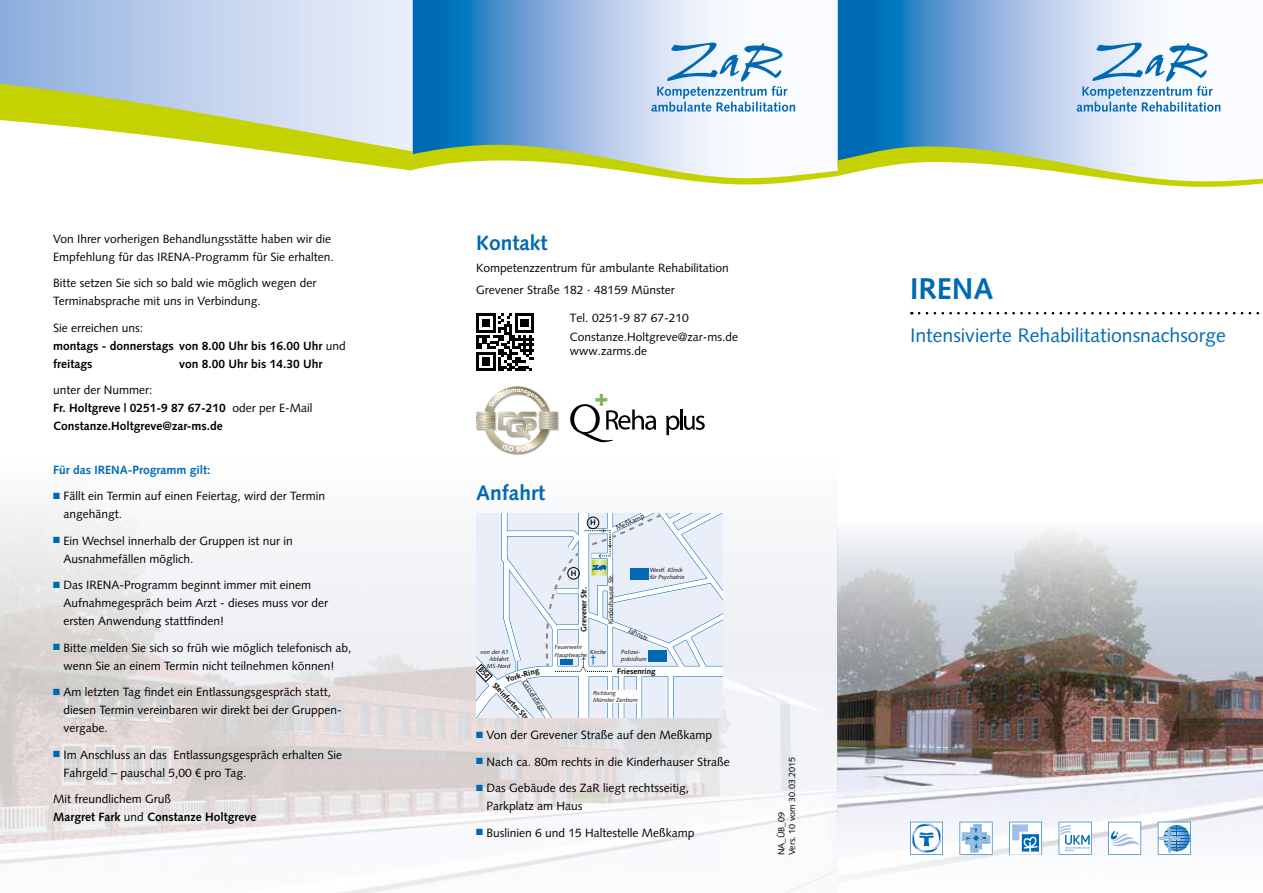
<style>
.page{position:relative;width:1263px;height:893px;background:#fff}
.page>*{position:absolute;margin:0;border:0;box-sizing:border-box;transform-origin:0 0}
.t1{font:700 30px "Syntax";color:#0069b4}
.t2{font:700 21px "Syntax";color:#0069b4}
.t3{font:19.5px "Syntax";color:#0069b4}
.t4{font:12px/18px "Syntax";color:#000}
.t5{font:700 12px/18px "Syntax";color:#000}
.t6{font:700 12px "Syntax";color:#0069b4}
.t7{font:9px/10.8px "Syntax";color:#000}
.t8{font:700 7.95px "Syntax";color:#000}
.t9{font:6.9px "Syntax";color:#000}
.t10{font:italic 6px/7.2px "Syntax";color:#000}
.s1{font-weight:400}
.s2{color:#0069b4}
.s3{font-family:"Linotype Euro Font Ato F"}
</style>
<div class="page">
<img style="left:838px;top:529px;width:425px;height:347px">
<svg style="left:412px;top:0;width:426px;height:43px"></svg>
<svg style="left:838px;top:0;width:351px;height:43px;background:#8db7de"></svg>
<svg style="left:0;top:0;width:412px;height:43px;background:#bfd0ec"></svg>
<svg style="left:0;top:43px;width:1263px;height:144px"></svg>
<img style="left:0;top:393px;width:838px;height:500px">
<svg style="left:919px;top:312px;width:341px;height:2px"></svg>
<svg style="left:476px;top:393px;width:86px;height:65px"></svg>
<svg style="left:476px;top:386px;width:81px;height:67px"></svg>
<svg style="left:476px;top:313px;width:58px;height:58px"></svg>
<hr style="left:680px;top:409px;width:3px;height:21px;background:#000">
<svg style="left:666px;top:416px;width:39px;height:19px"></svg>
<svg style="left:570px;top:394px;width:86px;height:48px"></svg>
<svg style="left:910px;top:822px;width:33px;height:33px"></svg>
<svg style="left:1108px;top:822px;width:33px;height:33px"></svg>
<svg style="left:1059px;top:822px;width:32px;height:33px"></svg>
<svg style="left:1158px;top:822px;width:33px;height:33px"></svg>
<svg style="left:1009px;top:822px;width:33px;height:33px"></svg>
<svg style="left:959px;top:822px;width:33px;height:33px"></svg>
<svg style="left:476px;top:513px;width:247px;height:205px"></svg>
<p class="t4" style="left:53px;top:230px;width:282px">Von Ihrer vorherigen Behandlungsstätte haben wir die<br>Empfehlung für das IRENA-Programm für Sie erhalten.</p>
<p class="t4" style="left:53px;top:274px;width:265px">Bitte setzen Sie sich so bald wie möglich wegen der<br>Terminabsprache mit uns in Verbindung.</p>
<p class="t5" style="left:53px;top:319px;width:294px"><span class="s1">Sie erreichen uns:<br></span>montags - donnerstags von 8.00 Uhr bis 16.00 Uhr <span class="s1">und </span>freitags</p>
<p class="t5" style="left:179px;top:355px;width:145px">von 8.00 Uhr bis 14.30 Uhr</p>
<p class="t5" style="left:53px;top:381px;width:261px"><span class="s1">unter der Nummer:<br></span>Fr. Holtgreve | 0251-9 87 67-210 <span class="s1">oder per E-Mail<br></span>Constanze.Holtgreve@zar-ms.de</p>
<p class="t6" style="left:53px;top:463px;width:159px">Für das IRENA-Programm gilt:</p>
<p class="t4" style="left:63px;top:487px;width:263px;text-indent:-10px"><span class="s2">■</span> Fällt ein Termin auf einen Feiertag, wird der Termin angehängt.</p>
<p class="t4" style="left:63px;top:532px;width:231px;text-indent:-10px"><span class="s2">■</span> Ein Wechsel innerhalb der Gruppen ist nur in<br>Ausnahmefällen möglich.</p>
<p class="t4" style="left:63px;top:576px;width:266px;text-indent:-10px"><span class="s2">■</span> Das IRENA-Programm beginnt immer mit einem<br>Aufnahmegespräch beim Arzt - dieses muss vor der ersten Anwendung stattfinden!</p>
<p class="t4" style="left:53px;top:639px;width:300px;text-align:center"><span class="s2">■</span> Bitte melden Sie sich so früh wie möglich telefonisch ab, wenn Sie an einem Termin nicht teilnehmen können!</p>
<p class="t4" style="left:63px;top:683px;width:280px;text-indent:-10px"><span class="s2">■</span> Am letzten Tag findet ein Entlassungsgespräch statt, diesen Termin vereinbaren wir direkt bei der Gruppen&shy;vergabe.</p>
<p class="t4" style="left:63px;top:746px;width:280px;text-indent:-10px"><span class="s2">■</span> Im Anschluss an das Entlassungsgespräch erhalten Sie<br>Fahrgeld – pauschal 5,00 <span class="s3">v</span> pro Tag.</p>
<p class="t5" style="left:53px;top:790px;width:205px"><span class="s1">Mit freundlichem Gruß<br></span>Margret Fark <span class="s1">und</span> Constanze Holtgreve</p>
<h2 class="t2" style="left:476px;top:231px;width:73px">Kontakt</h2>
<p class="t4" style="left:476px;top:257px;width:254px;line-height:22.2px">Kompetenzzentrum für ambulante Rehabilitation<br>Grevener Straße 182 · 48159 Münster</p>
<p class="t4" style="left:570px;top:309px;width:170px;line-height:18.6px">Tel. 0251-9 87 67-210<br>Constanze.Holtgreve@zar-ms.de</p>
<p class="t4" style="left:570px;top:342px;width:79px">www.zarms.de</p>
<h2 class="t2" style="left:476px;top:480px;width:70px">Anfahrt</h2>
<p class="t8" style="left:590px;top:518px;width:7px">H</p>
<p class="t9" style="left:615px;top:524px;width:32px;rotate:-25deg">Meßkamp</p>
<p class="t8" style="left:571px;top:568px;width:7px">H</p>
<p class="t8" style="left:579px;top:632px;width:46px;rotate:-90deg">Grevener Str.</p>
<p class="t9" style="left:607px;top:624px;width:52px;rotate:-90deg">Kinderhauser Str.</p>
<p class="t10" style="left:650px;top:566px;width:36px">Westf. Klinik für Psychatrie</p>
<p class="t9" style="left:630px;top:626px;width:24px;rotate:24deg">Jahnstr.</p>
<p class="t10" style="left:480px;top:648px;width:32px;text-align:right">von der A1<br>Abfahrt<br>MS-Nord</p>
<p class="t10" style="left:555px;top:644px;width:53px">Feuerwehr<br>Hauptwache Kirche</p>
<p class="t10" style="left:593px;top:689px;width:46px">Richtung<br>Münster Zentrum</p>
<p class="t10" style="left:621px;top:648px;width:27px">Polizei&shy;präsidium</p>
<p class="t8" style="left:505px;top:675px;width:36px;rotate:-16deg">York-Ring</p>
<p class="t8" style="left:617px;top:667px;width:40px">Friesenring</p>
<p class="t9" style="left:528px;top:678px;width:38px;rotate:57deg">Gasselstiege</p>
<p class="t8" style="left:497px;top:680px;width:51px;rotate:46deg">Steinfurter Str.</p>
<p class="t4" style="left:476px;top:726px;width:238px"><span class="s2">■</span> Von der Grevener Straße auf den Meßkamp</p>
<p class="t4" style="left:476px;top:753px;width:255px"><span class="s2">■</span> Nach ca. 80m rechts in die Kinderhauser Straße</p>
<p class="t4" style="left:486px;top:779px;width:204px;text-indent:-10px"><span class="s2">■</span> Das Gebäude des ZaR liegt rechtsseitig,<br>Parkplatz am Haus</p>
<p class="t4" style="left:476px;top:824px;width:220px"><span class="s2">■</span> Buslinien 6 und 15 Haltestelle Meßkamp</p>
<p class="t7" style="left:776px;top:855px;width:100px;rotate:-90deg">NA_ÜB_09<br>Vers. 10 vom 30.03.2015</p>
<h1 class="t1" style="left:910px;top:272px;width:85px">IRENA</h1>
<h3 class="t3" style="left:910px;top:324px;width:317px">Intensivierte Rehabilitationsnachsorge</h3>
</div>
